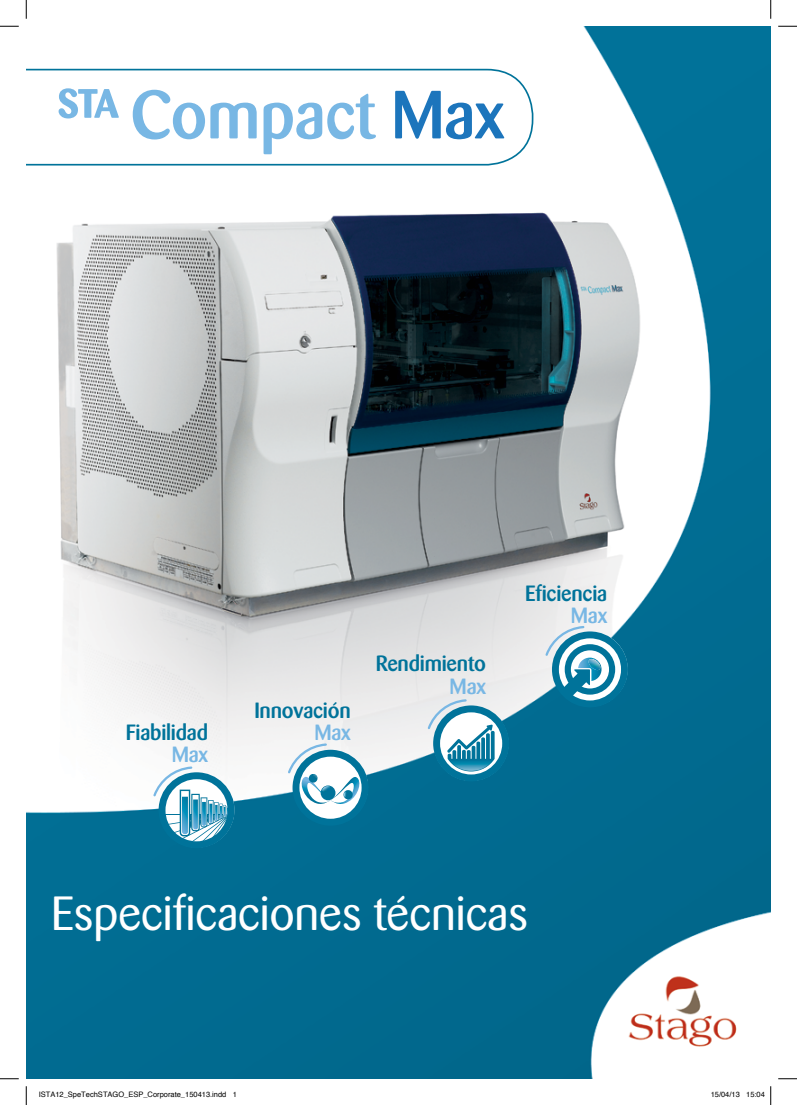
<style>
.page{position:relative;width:797px;height:1105px;background:#fff}
.page>*{position:absolute;margin:0;border:0;box-sizing:border-box;transform-origin:0 0}
.t1{font:47.5px "Barmeno";color:#fff}
.t2{font:500 21.88px "Barmeno";letter-spacing:-.01em;color:#00739a}
.t3{font:500 21.88px "Barmeno";letter-spacing:-.01em;color:#78b7e4}
.t4{font:7.5px "Helvetica";color:#000}
</style>
<div class="page">
<img style="left:26px;top:26px;width:744px;height:1053px">
<svg style="left:26px;top:68px;width:508px;height:98px"></svg>
<svg style="left:59px;top:88px;width:60px;height:30px"></svg>
<svg style="left:133px;top:90px;width:124px;height:49px"></svg>
<svg style="left:263px;top:94px;width:113px;height:60px"></svg>
<svg style="left:395px;top:91px;width:109px;height:48px"></svg>
<svg style="left:286px;top:742px;width:82px;height:84px"></svg>
<svg style="left:152px;top:765px;width:82px;height:83px"></svg>
<svg style="left:543px;top:625px;width:85px;height:82px"></svg>
<svg style="left:426px;top:698px;width:83px;height:83px"></svg>
<svg style="left:0;top:25px;width:19px;height:2px"></svg>
<svg style="left:778px;top:25px;width:19px;height:2px"></svg>
<svg style="left:0;top:1078px;width:19px;height:1px"></svg>
<svg style="left:778px;top:1078px;width:19px;height:1px"></svg>
<svg style="left:25px;top:0;width:2px;height:19px"></svg>
<svg style="left:25px;top:1086px;width:2px;height:19px"></svg>
<svg style="left:770px;top:0;width:1px;height:19px"></svg>
<svg style="left:770px;top:1086px;width:1px;height:19px"></svg>
<h2 class="t2" style="left:254px;top:697px;width:98px">Innovación</h2>
<h2 class="t2" style="left:126px;top:719px;width:84px">Fiabilidad</h2>
<h2 class="t3" style="left:314px;top:720px;width:38px">Max</h2>
<h2 class="t3" style="left:172px;top:742px;width:38px">Max</h2>
<h2 class="t2" style="left:376px;top:651px;width:112px">Rendimiento</h2>
<h2 class="t3" style="left:449px;top:673px;width:38px">Max</h2>
<h2 class="t2" style="left:525px;top:580px;width:83px">Eficiencia</h2>
<h2 class="t3" style="left:571px;top:602px;width:38px">Max</h2>
<h1 class="t1" style="left:51px;top:886px;width:478px">Especificaciones técnicas</h1>
<p class="t4" style="left:39px;top:1089px;width:200px">ISTA12_SpeTechSTAGO_ESP_Corporate_150413.indd 1</p>
<p class="t4" style="left:710px;top:1089px;width:56px">15/04/13 15:04</p>
</div>
